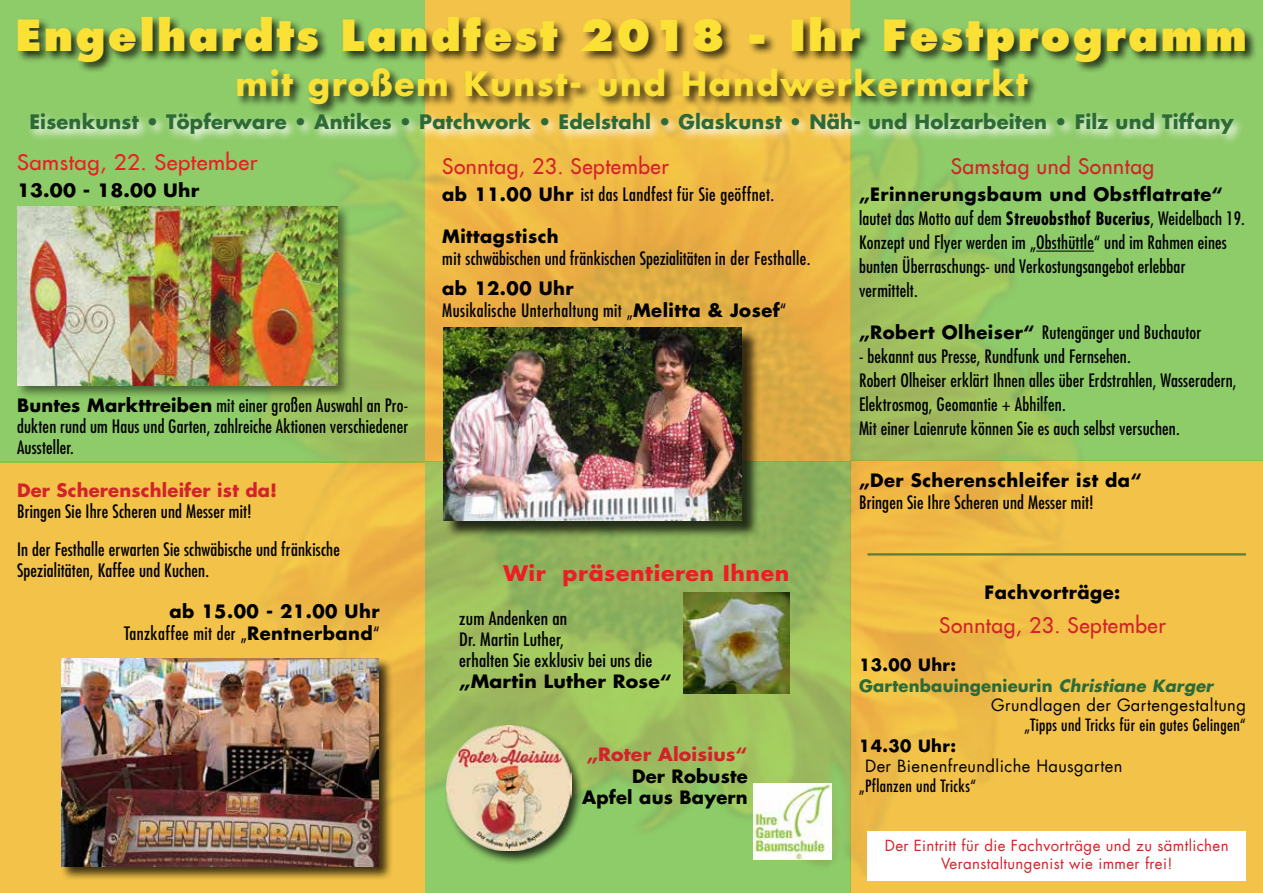
<style>
.page{position:relative;width:1263px;height:893px;background:#fff}
.page>*{position:absolute;margin:0;border:0;box-sizing:border-box;transform-origin:0 0}
.t1{font:800 42px "Futura LT";letter-spacing:.05em;color:#fbe036}
.t2{font:700 33px "Futura LT";letter-spacing:.05em;color:#fbe036}
.t3{font:21px "Futura LT";letter-spacing:.025em;color:#d2232a}
.t4{font:700 21px "Futura LT";letter-spacing:.025em;color:#ed1d24;scale:1.05 1}
.t5{font:21px "Futura LT";letter-spacing:.025em;color:#ed1d24;scale:1.05 1}
.t6{font:700 19.5px "Futura LT";letter-spacing:.01em;color:#2d6a37}
.t7{font:condensed 18px/24px "Futura LT";letter-spacing:.01em;color:#000}
.t8{font:700 18px/21.6px "Futura LT";letter-spacing:.025em;color:#000;text-align:right}
.t9{font:condensed 18px/21px "Futura LT";letter-spacing:.01em;color:#000;scale:1.05 1}
.t10{font:700 18px "Futura LT";letter-spacing:.025em;color:#000;scale:1.05 1}
.t11{font:700 18px "Futura LT";letter-spacing:.01em;color:#d2232a}
.t12{font:700 18px "Futura LT";letter-spacing:.01em;color:#d2232a;scale:1.05 1}
.t13{font:16.5px "Futura LT";letter-spacing:.025em;color:#000}
.t14{font:condensed 16.5px "Futura LT";letter-spacing:.025em;color:#000}
.t15{font:700 16.5px "Futura LT";letter-spacing:.01em;color:#2d6a37}
.t16{font:700 16.5px "Futura LT";letter-spacing:.025em;color:#000}
.t17{font:15px/18px "Futura LT";letter-spacing:.025em;color:#d2232a;text-align:center}
.s1{font-weight:700;font-stretch:normal}
.s2{font-weight:400;font-stretch:condensed}
.s3{font-weight:700}
.s4{font-style:italic}
</style>
<div class="page">
<div style="left:850px;top:460px;width:413px;height:433px;background:#f3c349"></div>
<div style="left:850px;top:0;width:413px;height:460px;background:#8ecb69"></div>
<div style="left:425px;top:0;width:425px;height:461px;background:#f3c349"></div>
<div style="left:425px;top:461px;width:425px;height:432px;background:#8ecb69"></div>
<div style="left:0;top:461px;width:425px;height:432px;background:#f3c349"></div>
<div style="left:0;top:0;width:425px;height:462px;background:#8ecb69"></div>
<img style="left:207px;top:146px;width:885px;height:730px">
<hr style="left:1036px;top:251px;width:58px;height:1px;background:#000">
<div style="left:16px;top:15px;width:1242px;height:102px;background:#000;opacity:.75"></div>
<svg style="left:27px;top:110px;width:1218px;height:36px"></svg>
<div style="left:867px;top:831px;width:379px;height:50px;background:#fff"></div>
<div style="left:446px;top:329px;width:314px;height:210px;background:#000;opacity:.75"></div>
<img style="left:443px;top:327px;width:298px;height:193px">
<hr style="left:867px;top:554px;width:379px;height:1px;background:#2d6a37">
<hr style="left:867px;top:555px;width:379px;height:1px;background:#2d6a37">
<div style="left:59px;top:657px;width:335px;height:224px;background:#000;opacity:.75"></div>
<img style="left:61px;top:659px;width:318px;height:208px">
<img style="left:684px;top:592px;width:106px;height:102px">
<div style="left:444px;top:724px;width:140px;height:141px;background:#000;opacity:.75"></div>
<img style="left:446px;top:726px;width:125px;height:125px">
<img style="left:754px;top:784px;width:77px;height:75px">
<div style="left:15px;top:205px;width:337px;height:195px;background:#000;opacity:.5"></div>
<img style="left:17px;top:206px;width:320px;height:179px">
<h1 class="t1" style="left:16px;top:9px;width:1233px">Engelhardts Landfest 2018 - Ihr Festprogramm</h1>
<h2 class="t2" style="left:235px;top:62px;width:794px">mit großem Kunst- und Handwerkermarkt</h2>
<p class="t6" style="left:29px;top:109px;width:1206px">Eisenkunst • Töpferware • Antikes • Patchwork • Edelstahl • Glaskunst • Näh- und Holzarbeiten • Filz und Tiffany</p>
<p class="t5" style="left:17px;top:149px;width:230px">Samstag, 22. September</p>
<p class="t10" style="left:17px;top:179px;width:175px">13.00 - 18.00 Uhr</p>
<p class="t7" style="left:17px;top:394px;width:393px;line-height:21px;text-align:justify"><span class="s1">Buntes Markttreiben</span> mit einer großen Auswahl an Pro&shy;dukten rund um Haus und Garten, zahlreiche Aktionen verschiedener Aussteller.</p>
<p class="t11" style="left:17px;top:478px;width:262px">Der Scherenschleifer ist da!</p>
<p class="t7" style="left:17px;top:500px;width:236px">Bringen Sie Ihre Scheren und Messer mit!</p>
<p class="t7" style="left:17px;top:538px;width:324px;line-height:21px">In der Festhalle erwarten Sie schwäbische und fränkische<br>Spezialitäten, Kaffee und Kuchen.</p>
<p class="t8" style="left:124px;top:601px;width:257px">ab 15.00 - 21.00 Uhr<br><span class="s2">Tanzkaffee mit der „</span>Rentnerband<span class="s2">“</span></p>
<p class="t3" style="left:442px;top:153px;width:228px">Sonntag, 23. September</p>
<p class="t7" style="left:442px;top:182px;width:333px"><span class="s1">ab 11.00 Uhr</span> ist das Landfest für Sie geöffnet.</p>
<p class="t8" style="left:442px;top:226px;width:118px">Mittagstisch</p>
<p class="t7" style="left:442px;top:246px;width:370px">mit schwäbischen und fränkischen Spezialitäten in der Festhalle.</p>
<p class="t7" style="left:442px;top:277px;width:346px;line-height:21.6px"><span class="s1">ab 12.00 Uhr<br></span>Musikalische Unterhaltung mit „<span class="s1">Melitta &amp; Josef</span>“</p>
<p class="t4" style="left:503px;top:559px;width:274px">Wir präsentieren Ihnen</p>
<p class="t9" style="left:459px;top:607px;width:185px">zum Andenken an<br>Dr. Martin Luther,<br>erhalten Sie exklusiv bei uns die</p>
<p class="t10" style="left:459px;top:669px;width:204px">„Martin Luther Rose“</p>
<p class="t12" style="left:587px;top:742px;width:155px">„Roter Aloisius“</p>
<p class="t8" style="left:582px;top:765px;width:167px">Der Robuste<br>Apfel aus Bayern</p>
<p class="t3" style="left:951px;top:153px;width:205px">Samstag und Sonntag</p>
<p class="t7" style="left:859px;top:182px;width:387px"><span class="s1">„Erinnerungsbaum und Obstflatrate“ </span>lautet das Motto auf dem <span class="s3">Streuobsthof Bucerius</span>, Weidelbach 19.<br>Konzept und Flyer werden im „Obsthüttle“ und im Rahmen eines bunten Überraschungs- und Verkostungsangebot erlebbar vermittelt.</p>
<p class="t7" style="left:859px;top:320px;width:344px"><span class="s1">„Robert Olheiser“</span> Rutengänger und Buchautor</p>
<p class="t7" style="left:859px;top:344px;width:379px">- bekannt aus Presse, Rundfunk und Fernsehen.<br>Robert Olheiser erklärt Ihnen alles über Erdstrahlen, Wasseradern, Elektrosmog, Geomantie + Abhilfen.<br>Mit einer Laienrute können Sie es auch selbst versuchen.</p>
<p class="t8" style="left:859px;top:469px;width:284px">„Der Scherenschleifer ist da“</p>
<p class="t7" style="left:859px;top:490px;width:236px">Bringen Sie Ihre Scheren und Messer mit!</p>
<p class="t8" style="left:984px;top:581px;width:137px">Fachvorträge:</p>
<p class="t3" style="left:939px;top:611px;width:228px">Sonntag, 23. September</p>
<p class="t16" style="left:859px;top:653px;width:99px">13.00 Uhr:</p>
<p class="t15" style="left:859px;top:674px;width:356px">Gartenbauingenieurin <span class="s4">Christiane Karger</span></p>
<p class="t13" style="left:991px;top:695px;width:256px">Grundlagen der Gartengestaltung</p>
<p class="t14" style="left:1024px;top:715px;width:223px">„Tipps und Tricks für ein gutes Gelingen“</p>
<p class="t16" style="left:859px;top:735px;width:99px">14.30 Uhr:</p>
<p class="t13" style="left:865px;top:755px;width:259px">Der Bienenfreundliche Hausgarten</p>
<p class="t14" style="left:859px;top:776px;width:119px">„Pflanzen und Tricks“</p>
<p class="t17" style="left:885px;top:837px;width:345px">Der Eintritt für die Fachvorträge und zu sämtlichen<br>Veranstaltungenist wie immer frei!</p>
</div>
